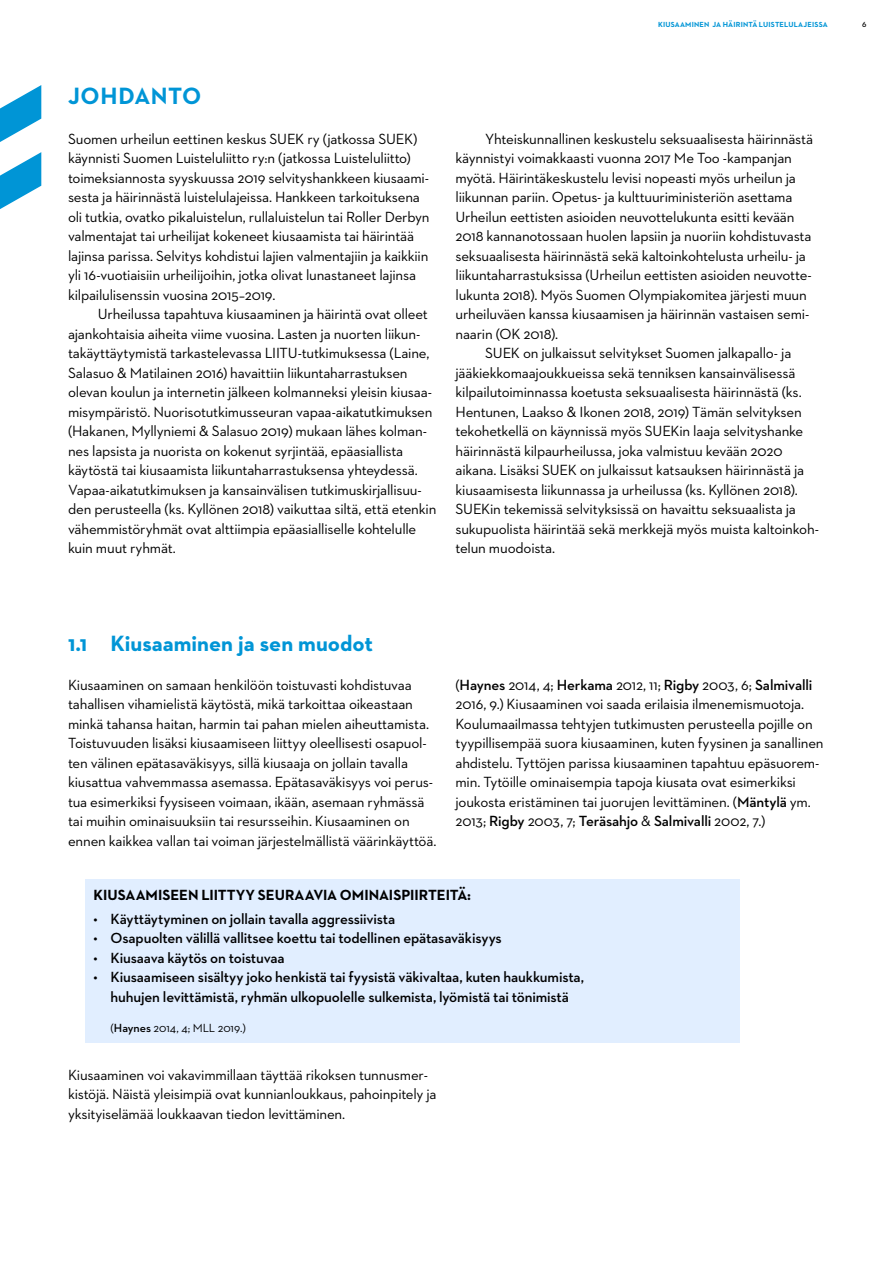
<style>
.page{position:relative;width:893px;height:1263px;background:#fff}
.page>*{position:absolute;margin:0;border:0;box-sizing:border-box;transform-origin:0 0}
.t1{font:700 24px "Neutraface 2 Text";letter-spacing:.02em;color:#0095d6}
.t2{font:700 22.5px "Neutraface 2 Text";color:#0095d6}
.t3{font:15px/19.5px "Neutraface 2 Text";letter-spacing:-.015em;color:#000}
.t4{font:600 15px/19.5px "Neutraface 2 Text";letter-spacing:-.01em;color:#000;text-align:center}
.t5{font:700 15px "Neutraface 2 Text";color:#000}
.t6{font:12px "Neutraface 2 Text";color:#000}
.t7{font:700 7.5px "Neutraface 2 Text";letter-spacing:.025em;color:#0095d6}
.t8{font:600 7.5px "Neutraface 2 Text";color:#000}
.s1{font-weight:600}
</style>
<div class="page">
<svg style="left:0;top:85px;width:41px;height:124px"></svg>
<div style="left:85px;top:880px;width:655px;height:36px;background:#e1eeff"></div>
<div style="left:85px;top:899px;width:655px;height:36px;background:#e1eeff"></div>
<div style="left:85px;top:919px;width:655px;height:36px;background:#e1eeff"></div>
<div style="left:85px;top:938px;width:655px;height:36px;background:#e1eeff"></div>
<div style="left:85px;top:958px;width:655px;height:75px;background:#e1eeff"></div>
<div style="left:85px;top:1018px;width:655px;height:25px;background:#e1eeff"></div>
<p class="t7" style="left:658px;top:20px;width:171px">KIUSAAMINEN JA HÄIRINTÄ LUISTELULAJEISSA</p>
<p class="t8" style="left:862px;top:20px;width:6px">6</p>
<h1 class="t1" style="left:68px;top:80px;width:135px">JOHDANTO</h1>
<p class="t3" style="left:68px;top:128px;width:363px">Suomen urheilun eettinen keskus SUEK ry (jatkossa SUEK) käynnisti Suomen Luisteluliitto ry:n (jatkossa Luisteluliitto) toimeksiannosta syyskuussa 2019 selvityshankkeen kiusaami&shy;sesta ja häirinnästä luistelulajeissa. Hankkeen tarkoituksena oli tutkia, ovatko pikaluistelun, rullaluistelun tai Roller Derbyn valmentajat tai urheilijat kokeneet kiusaamista tai häirintää lajinsa parissa. Selvitys kohdistui lajien valmentajiin ja kaikkiin yli 16-vuotiaisiin urheilijoihin, jotka olivat lunastaneet lajinsa kilpailulisenssin vuosina 2015–2019.</p>
<p class="t3" style="left:68px;top:304px;width:370px;text-indent:30px">Urheilussa tapahtuva kiusaaminen ja häirintä ovat olleet ajankohtaisia aiheita viime vuosina. Lasten ja nuorten liikun&shy;takäyttäytymistä tarkastelevassa LIITU-tutkimuksessa (Laine, Salasuo &amp; Matilainen 2016) havaittiin liikuntaharrastuksen olevan koulun ja internetin jälkeen kolmanneksi yleisin kiusaa&shy;misympäristö. Nuorisotutkimusseuran vapaa-aikatutkimuksen (Hakanen, Myllyniemi &amp; Salasuo 2019) mukaan lähes kolman&shy;nes lapsista ja nuorista on kokenut syrjintää, epäasiallista käytöstä tai kiusaamista liikuntaharrastuksensa yhteydessä.<br>Vapaa-aikatutkimuksen ja kansainvälisen tutkimuskirjallisuu&shy;den perusteella (ks. Kyllönen 2018) vaikuttaa siltä, että etenkin vähemmistöryhmät ovat alttiimpia epäasialliselle kohtelulle kuin muut ryhmät.</p>
<p class="t3" style="left:455px;top:128px;width:359px;text-indent:30px">Yhteiskunnallinen keskustelu seksuaalisesta häirinnästä käynnistyi voimakkaasti vuonna 2017 Me Too -kampanjan myötä. Häirintäkeskustelu levisi nopeasti myös urheilun ja liikunnan pariin. Opetus- ja kulttuuriministeriön asettama Urheilun eettisten asioiden neuvottelukunta esitti kevään 2018 kannanotossaan huolen lapsiin ja nuoriin kohdistuvasta seksuaalisesta häirinnästä sekä kaltoinkohtelusta urheilu- ja liikuntaharrastuksissa (Urheilun eettisten asioiden neuvotte&shy;lukunta 2018). Myös Suomen Olympiakomitea järjesti muun urheiluväen kanssa kiusaamisen ja häirinnän vastaisen semi&shy;naarin (OK 2018).</p>
<p class="t3" style="left:455px;top:343px;width:365px;text-indent:30px">SUEK on julkaissut selvitykset Suomen jalkapallo- ja jääkiekkomaajoukkueissa sekä tenniksen kansainvälisessä kilpailutoiminnassa koetusta seksuaalisesta häirinnästä (ks.<br>Hentunen, Laakso &amp; Ikonen 2018, 2019) Tämän selvityksen tekohetkellä on käynnissä myös SUEKin laaja selvityshanke häirinnästä kilpaurheilussa, joka valmistuu kevään 2020 aikana. Lisäksi SUEK on julkaissut katsauksen häirinnästä ja kiusaamisesta liikunnassa ja urheilussa (ks. Kyllönen 2018).<br>SUEKin tekemissä selvityksissä on havaittu seksuaalista ja sukupuolista häirintää sekä merkkejä myös muista kaltoinkoh&shy;telun muodoista.</p>
<h2 class="t2" style="left:68px;top:628px;width:307px">1.1 Kiusaaminen ja sen muodot</h2>
<p class="t3" style="left:68px;top:674px;width:370px">Kiusaaminen on samaan henkilöön toistuvasti kohdistuvaa tahallisen vihamielistä käytöstä, mikä tarkoittaa oikeastaan minkä tahansa haitan, harmin tai pahan mielen aiheuttamista.<br>Toistuvuuden lisäksi kiusaamiseen liittyy oleellisesti osapuol&shy;ten välinen epätasaväkisyys, sillä kiusaaja on jollain tavalla kiusattua vahvemmassa asemassa. Epätasaväkisyys voi perus&shy;tua esimerkiksi fyysiseen voimaan, ikään, asemaan ryhmässä tai muihin ominaisuuksiin tai resursseihin. Kiusaaminen on ennen kaikkea vallan tai voiman järjestelmällistä väärinkäyttöä.</p>
<p class="t3" style="left:455px;top:674px;width:370px">(<span class="s1">Haynes</span> 2014, 4; <span class="s1">Herkama</span> 2012, 11; <span class="s1">Rigby</span> 2003, 6; <span class="s1">Salmivalli </span>2016, 9.) Kiusaaminen voi saada erilaisia ilmenemismuotoja.<br>Koulumaailmassa tehtyjen tutkimusten perusteella pojille on tyypillisempää suora kiusaaminen, kuten fyysinen ja sanallinen ahdistelu. Tyttöjen parissa kiusaaminen tapahtuu epäsuorem&shy;min. Tytöille ominaisempia tapoja kiusata ovat esimerkiksi joukosta eristäminen tai juorujen levittäminen. (<span class="s1">Mäntylä</span> ym.<br>2013; <span class="s1">Rigby</span> 2003, 7; <span class="s1">Teräsahjo</span> &amp; <span class="s1">Salmivalli</span> 2002, 7.)</p>
<p class="t5" style="left:94px;top:885px;width:379px">KIUSAAMISEEN LIITTYY SEURAAVIA OMINAISPIIRTEITÄ:</p>
<p class="t4" style="left:94px;top:909px;width:303px">• Käyttäytyminen on jollain tavalla aggressiivista</p>
<p class="t4" style="left:94px;top:928px;width:410px">• Osapuolten välillä vallitsee koettu tai todellinen epätasaväkisyys</p>
<p class="t4" style="left:94px;top:948px;width:193px">• Kiusaava käytös on toistuvaa</p>
<p class="t4" style="left:94px;top:967px;width:492px">• Kiusaamiseen sisältyy joko henkistä tai fyysistä väkivaltaa, kuten haukkumista, huhujen levittämistä, ryhmän ulkopuolelle sulkemista, lyömistä tai tönimistä</p>
<p class="t6" style="left:111px;top:1020px;width:137px">(<span class="s1">Haynes</span> 2014, 4; MLL 2019.)</p>
<p class="t3" style="left:68px;top:1064px;width:370px">Kiusaaminen voi vakavimmillaan täyttää rikoksen tunnusmer&shy;kistöjä. Näistä yleisimpiä ovat kunnianloukkaus, pahoinpitely ja yksityiselämää loukkaavan tiedon levittäminen.</p>
</div>
